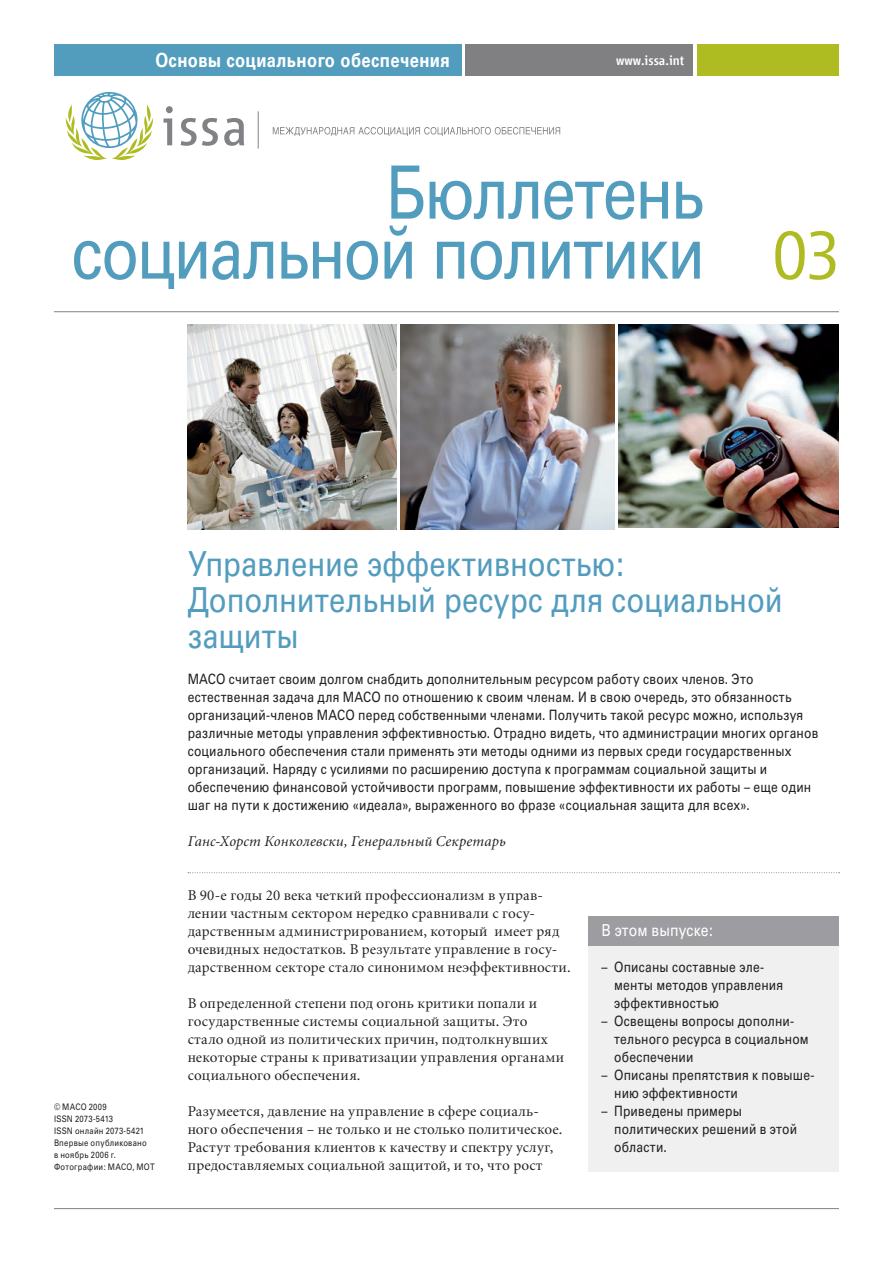
<style>
.page{position:relative;width:893px;height:1263px;background:#fff}
.page>*{position:absolute;margin:0;border:0;box-sizing:border-box;transform-origin:0 0}
.Titre_RU{font:73.5px/60px "Univers Cyr";letter-spacing:-.04em;color:#529cbe;text-align:right;scale:.85 1}
.Titre___Numéro{font:300 72px "Vialog LT Com";color:#aebc21}
.Chapo_-_titre_RU{font:34.5px/36px "Univers Cyr";color:#529cbe;scale:.85 1}
.En-tête{font:700 19.5px "Univers Cyr";letter-spacing:.025em;color:#fff;scale:.85 1}
.Box_-_titre_RU{font:16.5px "Univers Cyr";letter-spacing:.005em;color:#fff;scale:.85 1}
.Txt_-_txt_courant_RU{font:15px/18px "Minion Cyr";letter-spacing:.01em;color:#231f20}
.Chapo_-_signature_RU{font:italic 15px "Minion Cyr";letter-spacing:.005em;color:#231f20}
.Chapo_-_txt_courant{font:14.25px/18px "Univers Cyr";letter-spacing:.015em;color:#231f20;scale:.85 1}
.Box_-_txt_bullet_RU{font:14.25px/18px "Univers Cyr";letter-spacing:.015em;color:#231f20;scale:.85 1}
.t1{font:500 13.5px "Vialog LT Com";color:#fff}
.Copyright__RU{font:9px/12px "Univers Cyr";letter-spacing:.03em;color:#231f20;scale:.85 1}
</style>
<div class="page">
<hr style="left:54px;top:311px;width:785px;height:1px;background:#808083">
<hr style="left:54px;top:1208px;width:785px;height:1px;background:#808083">
<svg style="left:188px;top:872px;width:652px;height:1px"></svg>
<div style="left:697px;top:44px;width:142px;height:32px;background:#aebc21"></div>
<div style="left:466px;top:44px;width:227px;height:32px;background:#808083"></div>
<div style="left:54px;top:44px;width:407px;height:32px;background:#529cbe"></div>
<div style="left:589px;top:935px;width:250px;height:237px;background:#f0f0f1"></div>
<div style="left:589px;top:916px;width:250px;height:29px;background:#9d9da1"></div>
<img style="left:400px;top:324px;width:214px;height:205px">
<img style="left:188px;top:324px;width:208px;height:205px">
<img style="left:619px;top:324px;width:219px;height:203px">
<svg style="left:66px;top:92px;width:87px;height:68px"></svg>
<svg style="left:164px;top:106px;width:80px;height:40px"></svg>
<hr style="left:258px;top:111px;width:1px;height:38px;background:#808285">
<svg style="left:273px;top:127px;width:287px;height:9px"></svg>
<p class="En-tête" style="left:155px;top:49px;width:348px">Основы социального обеспечения</p>
<p class="t1" style="left:616px;top:53px;width:70px">www.issa.int</p>
<p class="Titre_RU" style="left:72px;top:162px;width:747px">Бюллетень cоциальной политики</p>
<p class="Titre___Numéro" style="left:772px;top:215px;width:71px">03</p>
<p class="Copyright__RU" style="left:54px;top:1101px;width:63px">© MACO 2009</p>
<p class="Copyright__RU" style="left:54px;top:1113px;width:71px">ISSN 2073-5413</p>
<p class="Copyright__RU" style="left:54px;top:1125px;width:108px">ISSN онлайн 2073-5421</p>
<p class="Copyright__RU" style="left:54px;top:1137px;width:111px">Впервые опубликовано в ноябрь 2006 г.</p>
<p class="Copyright__RU" style="left:54px;top:1161px;width:120px">Фотографии: MACO, MOT</p>
<p class="Chapo_-_titre_RU" style="left:188px;top:545px;width:702px">Управление эффективностью:<br>Дополнительный ресурс для социальной защиты</p>
<p class="Chapo_-_txt_courant" style="left:188px;top:670px;width:743px">МАСО считает своим долгом снабдить дополнительным ресурсом работу своих членов. Это естественная задача для МАСО по отношению к своим членам. И в свою очередь, это обязанность организаций-членов МАСО перед собственными членами. Получить такой ресурс можно, используя различные методы управления эффективностью. Отрадно видеть, что администрации многих органов социального обеспечения стали применять эти методы одними из первых среди государственных организаций. Наряду с усилиями по расширению доступа к программам социальной защиты и обеспечению финансовой устойчивости программ, повышение эффективности их работы – еще один шаг на пути к достижению «идеала», выраженного во фразе «социальная защита для всех».</p>
<p class="Chapo_-_signature_RU" style="left:188px;top:832px;width:320px">Ганс-Хорст Конколевски, Генеральный Секретарь</p>
<p class="Txt_-_txt_courant_RU" style="left:188px;top:886px;width:384px">В 90-е годы 20 века четкий профессионализм в управ&shy;лении частным сектором нередко сравнивали с госу&shy;дарственным администрированием, который имеет ряд очевидных недостатков. В результате управление в госу&shy;дарственном секторе стало синонимом неэффективности.</p>
<p class="Txt_-_txt_courant_RU" style="left:188px;top:994px;width:378px">В определенной степени под огонь критики попали и государственные системы социальной защиты. Это стало одной из политических причин, подтолкнувших некоторые страны к приватизации управления органами социального обеспечения.</p>
<p class="Txt_-_txt_courant_RU" style="left:188px;top:1102px;width:376px">Разумеется, давление на управление в сфере социаль&shy;ного обеспечения – не только и не столько политическое.<br>Растут требования клиентов к качеству и спектру услуг, предоставляемых социальной защитой, и то, что рост</p>
<p class="Box_-_titre_RU" style="left:601px;top:920px;width:133px">В этом выпуске:</p>
<p class="Box_-_txt_bullet_RU" style="left:614px;top:958px;width:200px;text-indent:-13px">– Описаны составные эле&shy;менты методов управления эффективностью</p>
<p class="Box_-_txt_bullet_RU" style="left:614px;top:1012px;width:230px;text-indent:-13px">– Освещены вопросы дополни&shy;тельного ресурса в социальном обеспечении</p>
<p class="Box_-_txt_bullet_RU" style="left:614px;top:1066px;width:237px;text-indent:-13px">– Описаны препятствия к повыше&shy;нию эффективности</p>
<p class="Box_-_txt_bullet_RU" style="left:614px;top:1102px;width:217px;text-indent:-13px">– Приведены примеры политических решений в этой области.</p>
</div>
